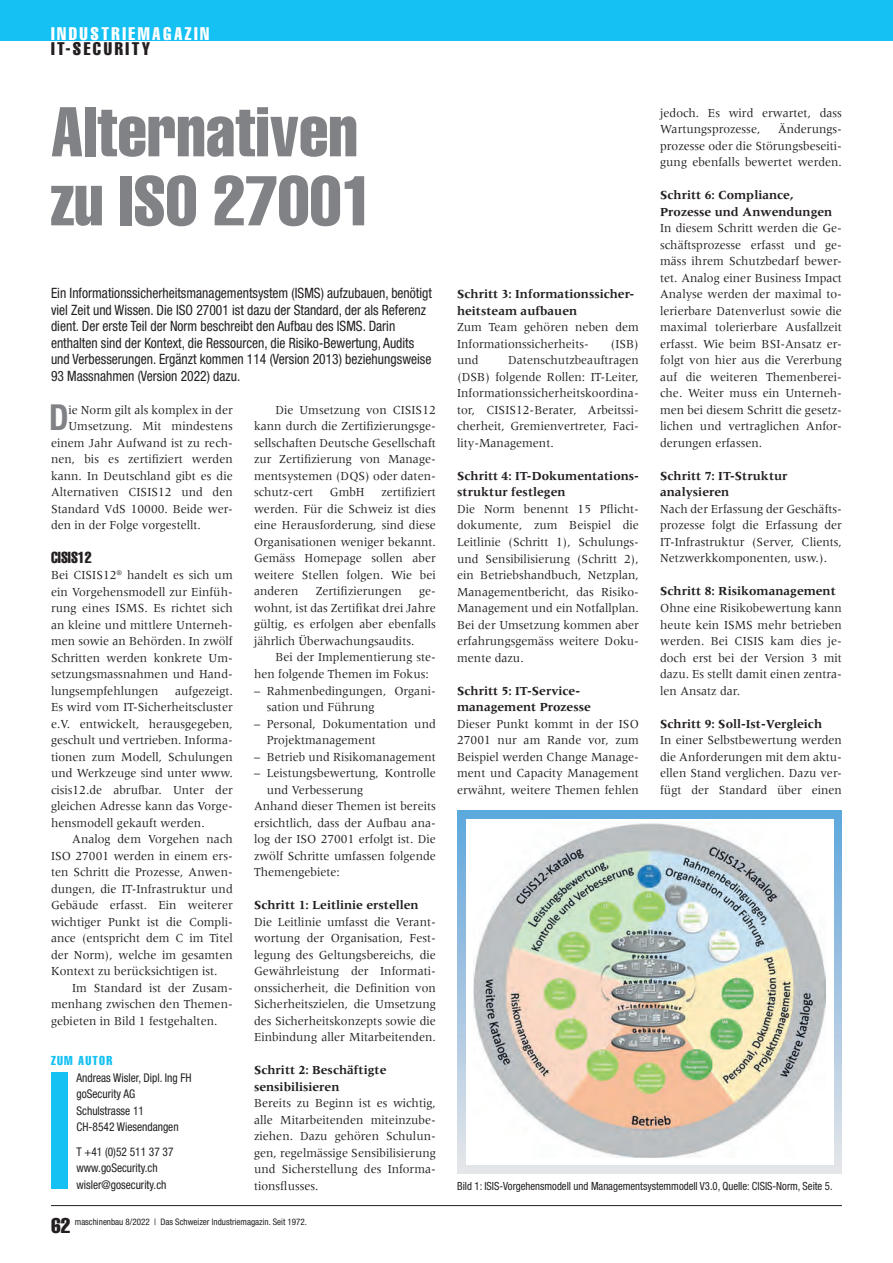
<style>
.page{position:relative;width:893px;height:1263px;background:#fff}
.page>*{position:absolute;margin:0;border:0;box-sizing:border-box;transform-origin:0 0}
.Titel{font:extra-condensed 69px/69px "Helvetica";color:#808285}
.Grundtext_Initiale{font:700 condensed 35.85px "Helvetica Neue";color:#808285;scale:.95 1}
.t1{font:extra-condensed 21px "Helvetica";color:#231f20}
.t2{font:extra-condensed 18px "Helvetica";letter-spacing:.14em;color:#fff}
.t3{font:extra-condensed 18px "Helvetica";letter-spacing:.14em;color:#231f20}
.UT{font:extra-condensed 15.75px "Helvetica";color:#231f20;scale:.95 1}
.Lead{font:condensed 14.25px/16.5px "Helvetica Neue";color:#231f20;scale:.95 1}
.Grundtext{font:12.75px/16.5px "Meridien LT Std";color:#231f20;text-align:justify;scale:.95 1}
.Grundtext_Einzug{font:12.75px/16.5px "Meridien LT Std";color:#231f20;text-align:justify;scale:.95 1}
.Zwischentitel{font:700 12.75px/16.5px "Meridien LT Std";color:#231f20;scale:.95 1}
.Grundtext_Initiale-2{font:12.75px "Meridien LT Std";color:#231f20;scale:.95 1}
.Grundtext_Tab{font:12.75px/16.5px "Meridien LT Std";color:#231f20;scale:.95 1}
.Grundtext_Tab-2{font:12.75px "Meridien LT Std";color:#231f20;scale:.94 1}
.Adresse_Info{font:extra-condensed 12.75px "Helvetica";letter-spacing:.1em;color:#15c0f2}
.Adresse_Text{font:condensed 12px "Helvetica Neue";color:#231f20;scale:.95 1}
.Bildlegende{font:condensed 11.25px "Helvetica Neue";color:#231f20;scale:.95 1}
.t4{font:condensed 9px "Helvetica Neue";color:#231f20}
</style>
<div class="page">
<div style="left:0;top:0;width:893px;height:40px;background:#15c0f2"></div>
<hr style="left:51px;top:1205px;width:791px;height:1px;background:#231f20">
<div style="left:51px;top:1073px;width:16px;height:116px;background:#15c0f2"></div>
<svg style="left:457px;top:810px;width:385px;height:363px;background:#a6cae4"></svg>
<div style="left:466px;top:819px;width:367px;height:346px;background:#fff"></div>
<img style="left:473px;top:823px;width:352px;height:334px">
<p class="t2" style="left:51px;top:23px;width:160px">INDUSTRIEMAGAZIN</p>
<p class="t3" style="left:51px;top:38px;width:101px">IT-SECURITY</p>
<p class="Titel" style="left:51px;top:96px;width:324px">Alternativen zu ISO 27001</p>
<p class="Grundtext" style="left:660px;top:105px;width:193px">jedoch. Es wird erwartet, dass<br>Wartungsprozesse,</p>
<p class="Grundtext" style="left:660px;top:121px;width:193px;text-indent:118px">Änderungs&shy;prozesse oder die Störungsbeseiti&shy;gung ebenfalls bewertet werden.</p>
<p class="Zwischentitel" style="left:660px;top:187px;width:183px">Schritt 6: Compliance,<br>Prozesse und Anwendungen</p>
<p class="Grundtext" style="left:660px;top:220px;width:193px">In diesem Schritt werden die Ge&shy;schäftsprozesse erfasst und ge&shy;mäss ihrem Schutzbedarf bewer&shy;tet. Analog einer Business Impact Analyse werden der maximal to&shy;lerierbare Datenverlust sowie die maximal tolerierbare Ausfallzeit erfasst. Wie beim BSI-Ansatz er&shy;folgt von hier aus die Vererbung auf die weiteren Themenberei&shy;che. Weiter muss ein Unterneh&shy;men bei diesem Schritt die gesetz&shy;lichen und vertraglichen Anfor&shy;derungen erfassen.</p>
<p class="Zwischentitel" style="left:660px;top:467px;width:136px">Schritt 7: IT-Struktur analysieren</p>
<p class="Grundtext" style="left:660px;top:501px;width:193px">Nach der Erfassung der Geschäfts&shy;prozesse folgt die Erfassung der IT-Infrastruktur (Server, Clients, Netzwerkkomponenten, usw.).</p>
<p class="Zwischentitel" style="left:660px;top:583px;width:186px">Schritt 8: Risikomanagement</p>
<p class="Grundtext" style="left:660px;top:600px;width:193px">Ohne eine Risikobewertung kann heute kein ISMS mehr betrieben werden. Bei CISIS kam dies je&shy;doch erst bei der Version 3 mit dazu. Es stellt damit einen zentra&shy;len Ansatz dar.</p>
<p class="Zwischentitel" style="left:660px;top:715px;width:172px">Schritt 9: Soll-Ist-Vergleich</p>
<p class="Grundtext" style="left:660px;top:732px;width:193px">In einer Selbstbewertung werden die Anforderungen mit dem aktu&shy;ellen Stand verglichen. Dazu ver&shy;fügt der Standard über einen</p>
<p class="Lead" style="left:51px;top:285px;width:402px">Ein Informationssicherheitsmanagementsystem (ISMS) aufzubauen, benötigt viel Zeit und Wissen. Die ISO 27001 ist dazu der Standard, der als Referenz dient. Der erste Teil der Norm beschreibt den Aufbau des ISMS. Darin enthalten sind der Kontext, die Ressourcen, die Risiko-Bewertung, Audits und Verbesserungen. Ergänzt kommen 114 (Version 2013) beziehungsweise 93 Massnahmen (Version 2022) dazu.</p>
<p class="Grundtext_Initiale" style="left:49px;top:396px;width:22px">D</p>
<p class="Grundtext_Initiale-2" style="left:69px;top:403px;width:174px">ie Norm gilt als komplex in der</p>
<p class="Zwischentitel" style="left:457px;top:286px;width:188px">Schritt 3: Informationssicher&shy;heitsteam aufbauen</p>
<p class="Grundtext" style="left:457px;top:319px;width:193px">Zum Team gehören neben dem<br>Informationssicherheits-</p>
<p class="Grundtext" style="left:611px;top:336px;width:31px">(ISB)</p>
<p class="Grundtext" style="left:457px;top:352px;width:193px;text-indent:51px">Datenschutzbeauftragen (DSB) folgende Rollen: IT-Leiter, Informationssicherheitskoordina&shy;tor, CISIS12-Berater, Arbeitssi&shy;cherheit, Gremienvertreter, Faci&shy;lity-Management.</p>
<p class="Zwischentitel" style="left:457px;top:467px;width:193px">Schritt 4: IT-Dokumentations&shy;struktur festlegen</p>
<p class="Grundtext" style="left:457px;top:501px;width:193px;text-align:left">Die Norm benennt 15 Pflicht&shy;dokumente, zum Beispiel die<br>Leitlinie (Schritt 1), Schulungs&shy;und Sensibilisierung (Schritt 2), ein Betriebshandbuch, Netzplan,<br>Managementbericht, das Risiko-<br>Management und ein Notfallplan.<br>Bei der Umsetzung kommen aber erfahrungsgemäss weitere Doku&shy;mente dazu.</p>
<p class="Zwischentitel" style="left:457px;top:682px;width:142px">Schritt 5: IT-Service&shy;management Prozesse</p>
<p class="Grundtext" style="left:457px;top:715px;width:193px">Dieser Punkt kommt in der ISO 27001 nur am Rande vor, zum Beispiel werden Change Manage&shy;ment und Capacity Management erwähnt, weitere Themen fehlen</p>
<p class="Grundtext" style="left:457px;top:352px;width:24px">und</p>
<p class="Grundtext_Einzug" style="left:254px;top:401px;width:193px;text-indent:21px">Die Umsetzung von CISIS12 kann durch die Zertifizierungsge&shy;sellschaften Deutsche Gesellschaft zur Zertifizierung von Manage&shy;mentsystemen (DQS) oder daten&shy;schutz-cert</p>
<p class="Grundtext_Initiale-2" style="left:69px;top:419px;width:174px">Umsetzung. Mit mindestens</p>
<p class="Grundtext_Initiale-2" style="left:51px;top:436px;width:193px">einem Jahr Aufwand ist zu rech-</p>
<p class="Grundtext_Initiale-2" style="left:51px;top:452px;width:193px">nen, bis es zertifiziert werden</p>
<p class="Grundtext_Initiale-2" style="left:51px;top:469px;width:193px">kann. In Deutschland gibt es die</p>
<p class="Grundtext_Initiale-2" style="left:51px;top:485px;width:193px">Alternativen CISIS12 und den</p>
<p class="Grundtext_Initiale-2" style="left:51px;top:502px;width:193px">Standard VdS 10000. Beide wer-</p>
<p class="Grundtext_Initiale-2" style="left:51px;top:518px;width:159px">den in der Folge vorgestellt.</p>
<p class="UT" style="left:51px;top:547px;width:44px">CISIS12</p>
<p class="Grundtext" style="left:51px;top:567px;width:193px">Bei CISIS12<sup>®</sup> handelt es sich um ein Vorgehensmodell zur Einfüh&shy;rung eines ISMS. Es richtet sich an kleine und mittlere Unterneh&shy;men sowie an Behörden. In zwölf Schritten werden konkrete Um&shy;setzungsmassnahmen und Hand&shy;lungsempfehlungen</p>
<p class="Grundtext_Einzug" style="left:254px;top:484px;width:193px;text-indent:127px">zertifiziert werden. Für die Schweiz ist dies eine Herausforderung, sind diese Organisationen weniger bekannt.<br>Gemäss Homepage sollen aber weitere Stellen folgen. Wie bei anderen</p>
<p class="Grundtext_Einzug" style="left:330px;top:484px;width:38px">GmbH</p>
<p class="Grundtext_Einzug" style="left:316px;top:583px;width:92px">Zertifizierungen</p>
<p class="Grundtext_Einzug" style="left:254px;top:583px;width:193px;text-indent:165px">ge&shy;wohnt, ist das Zertifikat drei Jahre gültig, es erfolgen aber ebenfalls jährlich Überwachungsaudits.</p>
<p class="Grundtext_Einzug" style="left:254px;top:649px;width:193px;text-indent:21px">Bei der Implementierung ste&shy;hen folgende Themen im Fokus:</p>
<p class="Grundtext_Tab" style="left:267px;top:682px;width:179px;text-indent:-13px">– Rahmenbedingungen, Organi&shy;sation und Führung</p>
<p class="Grundtext_Tab" style="left:267px;top:715px;width:179px;text-indent:-13px">– Personal, Dokumentation und<br>Projektmanagement</p>
<p class="Grundtext_Tab-2" style="left:254px;top:749px;width:195px">– Betrieb und Risikomanagement</p>
<p class="Grundtext_Tab" style="left:267px;top:765px;width:179px;text-indent:-13px">– Leistungsbewertung, Kontrolle und Verbesserung</p>
<p class="Grundtext" style="left:254px;top:798px;width:193px">Anhand dieser Themen ist bereits ersichtlich, dass der Aufbau ana&shy;log der ISO 27001 erfolgt ist. Die zwölf Schritte umfassen folgende Themengebiete:</p>
<p class="Zwischentitel" style="left:254px;top:896px;width:175px">Schritt 1: Leitlinie erstellen</p>
<p class="Grundtext" style="left:254px;top:913px;width:193px;text-align:left">Die Leitlinie umfasst die Verant&shy;wortung der Organisation, Fest&shy;legung des Geltungsbereichs, die Gewährleistung der Informati&shy;onssicherheit, die Definition von Sicherheitszielen, die Umsetzung des Sicherheitskonzepts sowie die Einbindung aller Mitarbeitenden.</p>
<p class="Zwischentitel" style="left:254px;top:1061px;width:141px">Schritt 2: Beschäftigte sensibilisieren</p>
<p class="Grundtext" style="left:254px;top:1095px;width:193px;text-align:left">Bereits zu Beginn ist es wichtig, alle Mitarbeitenden miteinzube&shy;ziehen. Dazu gehören Schulun&shy;gen, regelmässige Sensibilisierung und Sicherstellung des Informa&shy;tionsflusses.</p>
<p class="Grundtext" style="left:51px;top:682px;width:193px;text-indent:124px">aufgezeigt.<br>Es wird vom IT-Sicherheitscluster e.V. entwickelt, herausgegeben, geschult und vertrieben. Informa&shy;tionen zum Modell, Schulungen und Werkzeuge sind unter www. cisis12.de abrufbar. Unter der gleichen Adresse kann das Vorge&shy;hensmodell gekauft werden.</p>
<p class="Grundtext_Einzug" style="left:51px;top:831px;width:193px;text-indent:21px">Analog dem Vorgehen nach ISO 27001 werden in einem ers&shy;ten Schritt die Prozesse, Anwen&shy;dungen, die IT-Infrastruktur und Gebäude erfasst. Ein weiterer wichtiger Punkt ist die Compli&shy;ance (entspricht dem C im Titel der Norm), welche im gesamten Kontext zu berücksichtigen ist.</p>
<p class="Grundtext_Einzug" style="left:51px;top:979px;width:193px;text-indent:21px">Im Standard ist der Zusam&shy;menhang zwischen den Themen&shy;gebieten in Bild 1 festgehalten.</p>
<p class="Adresse_Info" style="left:51px;top:1052px;width:63px">ZUM AUTOR</p>
<p class="Adresse_Text" style="left:77px;top:1070px;width:123px">Andreas Wisler, Dipl. Ing FH</p>
<p class="Adresse_Text" style="left:77px;top:1087px;width:63px">goSecurity AG</p>
<p class="Adresse_Text" style="left:77px;top:1103px;width:73px">Schulstrasse 11</p>
<p class="Adresse_Text" style="left:77px;top:1120px;width:109px">CH-8542 Wiesendangen</p>
<p class="Adresse_Text" style="left:77px;top:1145px;width:104px">T +41 (0)52 511 37 37</p>
<p class="Adresse_Text" style="left:77px;top:1161px;width:87px">www.goSecurity.ch</p>
<p class="Adresse_Text" style="left:77px;top:1178px;width:96px">wisler@gosecurity.ch</p>
<p class="Bildlegende" style="left:457px;top:1179px;width:397px">Bild 1: ISIS-Vorgehensmodell und Managementsystemmodell V3.0, Quelle: CISIS-Norm, Seite 5.</p>
<h3 class="t1" style="left:51px;top:1212px;width:21px">62</h3>
<p class="t4" style="left:75px;top:1216px;width:234px">maschinenbau 8/2022 | Das Schweizer Industriemagazin. Seit 1972.</p>
</div>
